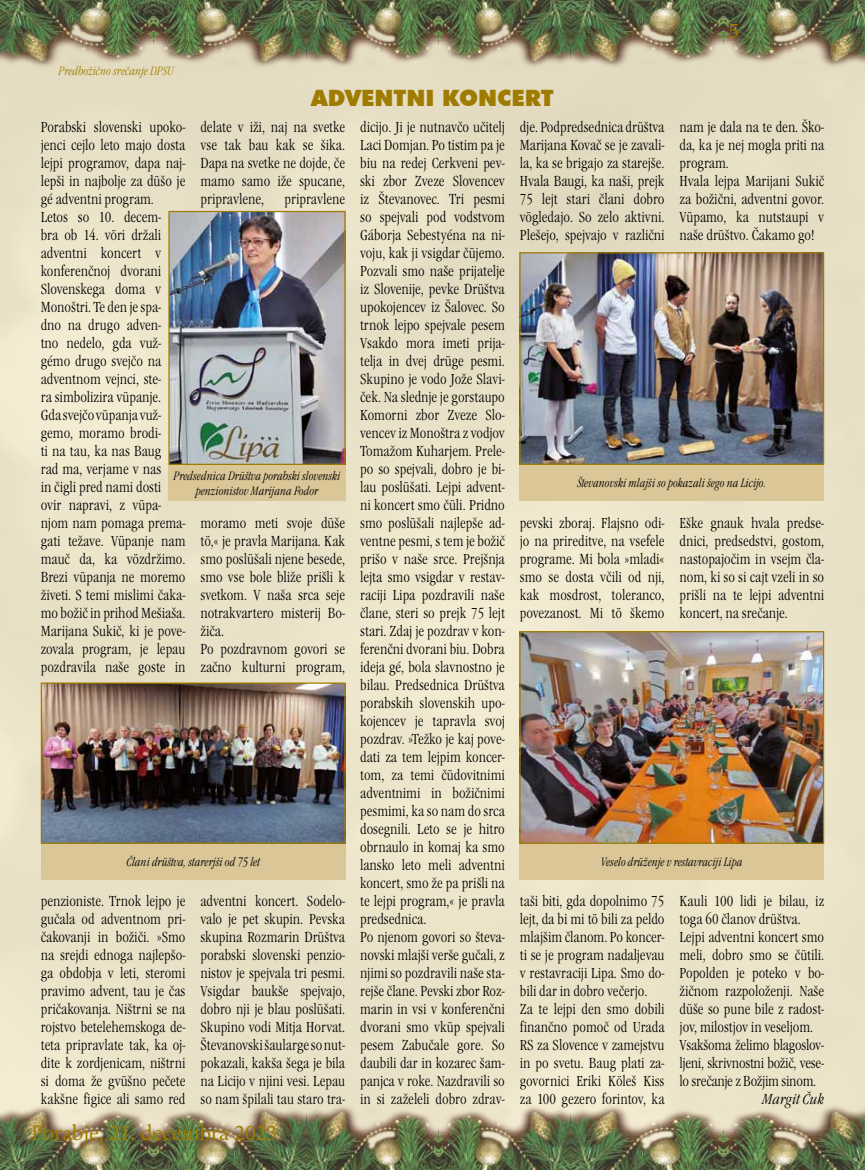
<style>
.page{position:relative;width:865px;height:1170px;background:#fff}
.page>*{position:absolute;margin:0;border:0;box-sizing:border-box;transform-origin:0 0}
.t1{font:22.5px "Minion Pro";color:#9f7c00}
.t2{font:900 22.5px "Futura BT";color:#9f7c00}
.t3{font:15px/18px "Garamond Itc TEE Ligh Cond";color:#000}
.t4{font:15px "Garamond Itc TEE Ligh Cond Ital";color:#000}
.t5{font:12.5px/15px "Garamond Itc TEE Ligh Cond Ital";color:#000;text-align:center;scale:.9 1}
.t6{font:12.5px "Garamond Itc TEE Ligh Cond Ital";color:#9f7c00;scale:.9 1}
</style>
<div class="page">
<div style="left:0;top:0;width:865px;height:1169px;background:#eae2c8"></div>
<img style="left:0;top:0;width:865px;height:69px">
<img style="left:0;top:1106px;width:865px;height:63px">
<img style="left:43px;top:684px;width:300px;height:157px">
<div style="left:41px;top:682px;width:304px;height:161px;border:1px solid #9f7c00"></div>
<div style="left:41px;top:843px;width:304px;height:36px;background:#dac697"></div>
<img style="left:521px;top:254px;width:301px;height:209px">
<div style="left:519px;top:252px;width:305px;height:213px;border:1px solid #9f7c00"></div>
<div style="left:519px;top:465px;width:305px;height:35px;background:#dac697"></div>
<img style="left:170px;top:213px;width:173px;height:250px">
<div style="left:168px;top:211px;width:177px;height:254px;border:1px solid #9f7c00"></div>
<div style="left:168px;top:465px;width:177px;height:35px;background:#dac697"></div>
<img style="left:521px;top:633px;width:301px;height:208px">
<div style="left:519px;top:631px;width:305px;height:212px;border:1px solid #9f7c00"></div>
<div style="left:519px;top:843px;width:305px;height:36px;background:#dac697"></div>
<p class="t6" style="left:58px;top:64px;width:130px">Predbožično srečanje DPSU</p>
<h1 class="t2" style="left:311px;top:84px;width:33px">ADVENTNI</h1>
<h1 class="t2" style="left:442px;top:84px;width:17px">KONCERT</h1>
<h1 class="t1" style="left:728px;top:15px;width:12px">5</h1>
<p class="t3" style="left:41px;top:118px;width:146px">Porabski slovenski upoko&shy;jenci cejlo leto majo dosta lejpi programov, dapa naj&shy;lepši in najbolje za düšo je gé adventni program.<br>Letos so 10. decem-<br>bra ob 14. vöri držali adventni koncert v konferenčnoj dvorani<br>Slovenskega doma v<br>Monoštri. Te den je spa&shy;dno na drugo adven-<br>tno nedelo, gda vuž&shy;gémo drugo svejčo na adventnom vejnci, ste-<br>ra simbolizira vüpanje.<br>Gda svejčo vüpanja vuž&shy;gemo, moramo brodi-<br>ti na tau, ka nas Baug<br>rad ma, verjame v nas<br>in čigli pred nami dosti ovir napravi, z vüpa&shy;njom nam pomaga prema&shy;gati težave. Vüpanje nam mauč da, ka vözdržimo.<br>Brezi vüpanja ne moremo živeti. S temi mislimi čaka&shy;mo božič in prihod Mešiaša.<br>Marijana Sukič, ki je pove&shy;zovala program, je lepau pozdravila naše goste in</p>
<p class="t3" style="left:200px;top:118px;width:146px;text-align:justify">delate v iži, naj na svetke vse tak bau kak se šika.<br>Dapa na svetke ne dojde, če mamo samo iže spucane, pripravlene,</p>
<p class="t3" style="left:284px;top:190px;width:62px">pripravlene</p>
<p class="t5" style="left:173px;top:468px;width:187px">Predsednica Drüštva porabski slovenski penzionistov Marijana Fodor</p>
<p class="t3" style="left:200px;top:514px;width:146px">moramo meti svoje düše tö,« je pravla Marijana. Kak smo poslüšali njene besede, smo vse bole bliže prišli k svetkom. V naša srca seje notrakvartero misterij Bo&shy;žiča.<br>Po pozdravnom govori se začno kulturni program,</p>
<p class="t5" style="left:126px;top:854px;width:150px">Člani drüštva, starerjši od 75 let</p>
<p class="t3" style="left:41px;top:892px;width:146px;text-align:justify">penzioniste. Trnok lejpo je gučala od adventnom pri&shy;čakovanji in božiči. »Smo na srejdi ednoga najlepšo&shy;ga obdobja v leti, steromi pravimo advent, tau je čas pričakovanja. Ništrni se na rojstvo betelehemskoga de&shy;teta pripravlate tak, ka oj&shy;dite k zordjenicam, ništrni si doma že gvüšno pečete kakšne figice ali samo red</p>
<p class="t3" style="left:200px;top:892px;width:146px;text-align:justify">adventni koncert. Sodelo&shy;valo je pet skupin. Pevska skupina Rozmarin Drüštva porabski slovenski penzio&shy;nistov je spejvala tri pesmi.<br>Vsigdar baukše spejvajo, dobro nji je blau poslüšati.<br>Skupino vodi Mitja Horvat.<br>Števanovski šaularge so nut&shy;pokazali, kakša šega je bila na Licijo v njini vesi. Lepau so nam špilali tau staro tra-</p>
<h1 class="t1" style="left:31px;top:1117px;width:248px">Porabje, 21. decembra 2023</h1>
<p class="t3" style="left:679px;top:118px;width:146px">nam je dala na te den. Ško&shy;da, ka je nej mogla priti na program.<br>Hvala lejpa Marijani Sukič za božični, adventni govor.<br>Vüpamo, ka nutstaupi v naše drüštvo. Čakamo go!</p>
<p class="t3" style="left:360px;top:118px;width:146px">dicijo. Ji je nutnavčo učitelj<br>Laci Domjan. Po tistim pa je biu na redej Cerkveni pev&shy;ski zbor Zveze Slovencev iz Števanovec. Tri pesmi so spejvali pod vodstvom<br>Gáborja Sebestyéna na ni&shy;voju, kak ji vsigdar čüjemo.<br>Pozvali smo naše prijatelje iz Slovenije, pevke Drüštva upokojencev iz Šalovec. So trnok lejpo spejvale pesem<br>Vsakdo mora imeti prija&shy;telja in dvej drüge pesmi.<br>Skupino je vodo Jože Slavi&shy;ček. Na slednje je gorstaupo<br>Komorni zbor Zveze Slo&shy;vencev iz Monoštra z vodjov<br>Tomažom Kuharjem. Prele&shy;po so spejvali, dobro je bi&shy;lau poslüšati. Lejpi advent&shy;ni koncert smo čüli. Pridno smo poslüšali najlepše ad&shy;ventne pesmi, s tem je božič prišo v naše srce. Prejšnja lejta smo vsigdar v restav&shy;raciji Lipa pozdravili naše člane, steri so prejk 75 lejt stari. Zdaj je pozdrav v kon&shy;ferenčni dvorani biu. Dobra ideja gé, bola slavnostno je bilau. Predsednica Drüštva porabskih slovenskih upo&shy;kojencev je tapravla svoj pozdrav. »Težko je kaj pove&shy;dati za tem lejpim koncer&shy;tom, za temi čüdovitnimi adventnimi in božičnimi pesmimi, ka so nam do srca dosegnili. Leto se je hitro obrnaulo in komaj ka smo lansko leto meli adventni koncert, smo že pa prišli na te lejpi program,« je pravla predsednica.<br>Po njenom govori so števa&shy;novski mlajši verše gučali, z njimi so pozdravili naše sta&shy;rejše člane. Pevski zbor Roz&shy;marin in vsi v konferenčni dvorani smo vküp spejvali pesem Zabučale gore. So daubili dar in kozarec šam&shy;panjca v roke. Nazdravili so in si zaželeli dobro zdrav-</p>
<p class="t3" style="left:520px;top:118px;width:146px;text-align:justify">dje. Podpredsednica drüštva Marijana Kovač se je zavali&shy;la, ka se brigajo za starejše.<br>Hvala Baugi, ka naši, prejk 75 lejt stari člani dobro vögledajo. So zelo aktivni.<br>Plešejo, spejvajo v različni</p>
<p class="t5" style="left:577px;top:476px;width:211px">Števanovski mlajši so pokazali šego na Licijo.</p>
<p class="t3" style="left:520px;top:514px;width:146px;text-align:justify">pevski zboraj. Flajsno odi&shy;jo na prireditve, na vsefele programe. Mi bola »mladi« smo se dosta včili od nji, kak mosdrost, toleranco, povezanost. Mi tö škemo</p>
<p class="t3" style="left:679px;top:514px;width:146px;text-align:justify">Eške gnauk hvala predse&shy;dnici, predsedstvi, gostom, nastopajočim in vsejm čla&shy;nom, ki so si cajt vzeli in so prišli na te lejpi adventni koncert, na srečanje.</p>
<p class="t5" style="left:601px;top:854px;width:159px">Veselo drüženje v restavraciji Lipa</p>
<p class="t3" style="left:520px;top:892px;width:146px">taši biti, gda dopolnimo 75 lejt, da bi mi tö bili za peldo mlajšim članom. Po koncer&shy;ti se je program nadaljevau v restavraciji Lipa. Smo do&shy;bili dar in dobro večerjo.<br>Za te lejpi den smo dobili finančno pomoč od Urada<br>RS za Slovence v zamejstvu in po svetu. Baug plati za&shy;govornici Eriki Köleš Kiss za 100 gezero forintov, ka</p>
<p class="t3" style="left:679px;top:892px;width:146px">Kauli 100 lidi je bilau, iz toga 60 članov drüštva.<br>Lejpi adventni koncert smo meli, dobro smo se čütili.<br>Popolden je poteko v bo&shy;žičnom razpoloženji. Naše düše so pune bile z radost&shy;jov, milostjov in veseljom.<br>Vsakšoma želimo blagoslov&shy;ljeni, skrivnostni božič, vese&shy;lo srečanje z Božjim sinom.</p>
<p class="t4" style="left:762px;top:1090px;width:64px">Margit Čuk</p>
</div>
